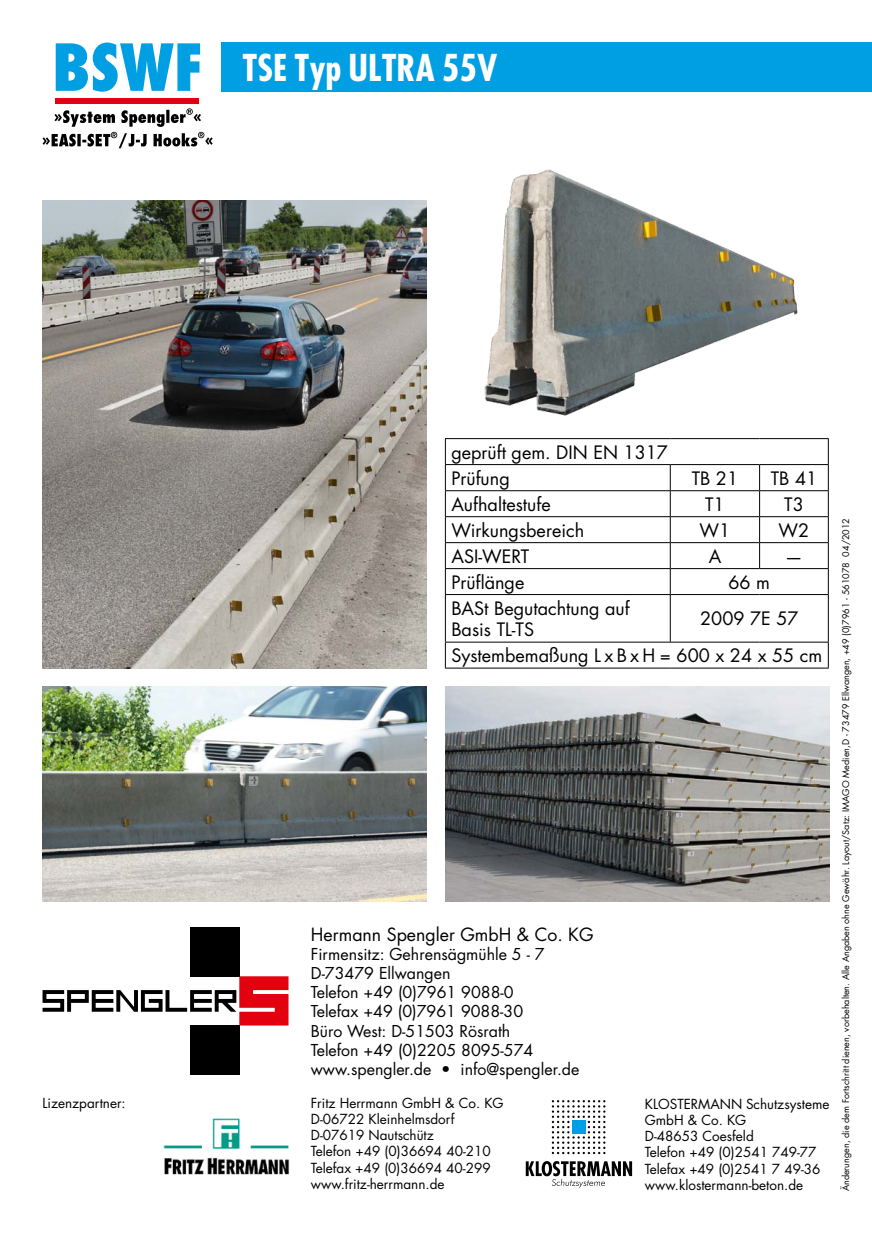
<style>
.page{position:relative;width:872px;height:1234px;background:#fff}
.page>*{position:absolute;margin:0;border:0;box-sizing:border-box;transform-origin:0 0}
.t1{font:700 condensed 36px "Futura";color:#fff}
.t2{font:18px/26.1px "Futura";color:#000}
.t3{font:17.7px "Futura";color:#000}
.t4{font:15.9px/19.2px "Futura";color:#000}
.t5{font:13.5px/16.2px "Futura";color:#000}
.t6{font:9px "Futura";color:#000}
</style>
<div class="page">
<div style="left:221px;top:43px;width:651px;height:49px;background:#009ee3"></div>
<svg style="left:56px;top:43px;width:144px;height:49px"></svg>
<div style="left:56px;top:98px;width:143px;height:5px;background:#e3000f"></div>
<svg style="left:43px;top:108px;width:170px;height:40px"></svg>
<div style="left:190px;top:926px;width:49px;height:50px;background:#000"></div>
<div style="left:190px;top:1025px;width:49px;height:49px;background:#000"></div>
<svg style="left:43px;top:976px;width:245px;height:49px"></svg>
<img style="left:163px;top:1118px;width:127px;height:56px">
<svg style="left:552px;top:1100px;width:53px;height:53px"></svg>
<svg style="left:526px;top:1161px;width:106px;height:26px"></svg>
<img style="left:445px;top:686px;width:384px;height:214px">
<img style="left:484px;top:169px;width:314px;height:247px">
<img style="left:43px;top:686px;width:384px;height:214px">
<hr style="left:445px;top:438px;width:225px;height:1px;background:#000">
<hr style="left:670px;top:438px;width:89px;height:1px;background:#000">
<hr style="left:759px;top:438px;width:69px;height:1px;background:#000">
<hr style="left:445px;top:464px;width:225px;height:1px;background:#000">
<hr style="left:670px;top:464px;width:89px;height:1px;background:#000">
<hr style="left:759px;top:464px;width:69px;height:1px;background:#000">
<hr style="left:445px;top:542px;width:225px;height:1px;background:#000">
<hr style="left:670px;top:542px;width:89px;height:1px;background:#000">
<hr style="left:759px;top:542px;width:69px;height:1px;background:#000">
<hr style="left:445px;top:516px;width:225px;height:1px;background:#000">
<hr style="left:670px;top:516px;width:89px;height:1px;background:#000">
<hr style="left:759px;top:516px;width:69px;height:1px;background:#000">
<hr style="left:445px;top:490px;width:225px;height:1px;background:#000">
<hr style="left:670px;top:490px;width:89px;height:1px;background:#000">
<hr style="left:759px;top:490px;width:69px;height:1px;background:#000">
<svg style="left:759px;top:465px;width:1px;height:103px"></svg>
<svg style="left:670px;top:465px;width:1px;height:129px"></svg>
<hr style="left:445px;top:594px;width:1px;height:47px;background:#000">
<hr style="left:670px;top:594px;width:1px;height:47px;background:#000">
<hr style="left:828px;top:594px;width:1px;height:47px;background:#000">
<hr style="left:445px;top:641px;width:225px;height:1px;background:#000">
<svg style="left:445px;top:642px;width:1px;height:25px"></svg>
<hr style="left:670px;top:641px;width:89px;height:1px;background:#000">
<hr style="left:759px;top:641px;width:69px;height:1px;background:#000">
<svg style="left:828px;top:642px;width:1px;height:25px"></svg>
<hr style="left:445px;top:667px;width:225px;height:1px;background:#000">
<hr style="left:670px;top:667px;width:89px;height:1px;background:#000">
<hr style="left:759px;top:667px;width:69px;height:1px;background:#000">
<hr style="left:445px;top:568px;width:225px;height:1px;background:#000">
<svg style="left:445px;top:439px;width:1px;height:155px"></svg>
<hr style="left:670px;top:568px;width:89px;height:1px;background:#000">
<hr style="left:759px;top:568px;width:69px;height:1px;background:#000">
<svg style="left:828px;top:439px;width:1px;height:155px"></svg>
<hr style="left:445px;top:594px;width:225px;height:1px;background:#000">
<hr style="left:670px;top:594px;width:89px;height:1px;background:#000">
<hr style="left:759px;top:594px;width:69px;height:1px;background:#000">
<img style="left:43px;top:200px;width:384px;height:468px">
<h1 class="t1" style="left:242px;top:44px;width:257px">TSE Typ ULTRA 55V</h1>
<p class="t5" style="left:43px;top:1094px;width:85px">Lizenzpartner:</p>
<h2 class="t2" style="left:451px;top:439px;width:218px">geprüft gem. DIN EN 1317<br>Prüfung</h2>
<h2 class="t2" style="left:691px;top:465px;width:48px">TB 21</h2>
<h2 class="t2" style="left:770px;top:465px;width:48px">TB 41</h2>
<h2 class="t2" style="left:451px;top:491px;width:101px">Aufhaltestufe</h2>
<h2 class="t2" style="left:705px;top:491px;width:21px">T1</h2>
<h2 class="t2" style="left:784px;top:491px;width:21px">T3</h2>
<h2 class="t2" style="left:451px;top:517px;width:134px">Wirkungsbereich</h2>
<h2 class="t2" style="left:699px;top:517px;width:32px">W1</h2>
<h2 class="t2" style="left:778px;top:517px;width:32px">W2</h2>
<h2 class="t2" style="left:451px;top:543px;width:79px">ASI-WERT</h2>
<h2 class="t2" style="left:708px;top:543px;width:14px">A</h2>
<h2 class="t2" style="left:785px;top:543px;width:19px">—</h2>
<h2 class="t2" style="left:451px;top:569px;width:74px">Prüflänge</h2>
<h2 class="t2" style="left:728px;top:569px;width:43px">66 m</h2>
<h2 class="t2" style="left:451px;top:597px;width:180px;line-height:21.6px">BASt Begutachtung auf<br>Basis TL-TS</h2>
<h2 class="t2" style="left:451px;top:600px;width:372px;line-height:36.8px;text-indent:249px">2009 7E 57<br>Systembemaßung L x B x H = 600 x 24 x 55 cm</h2>
<h3 class="t3" style="left:311px;top:922px;width:284px">Hermann Spengler GmbH &amp; Co. KG</h3>
<p class="t4" style="left:311px;top:944px;width:270px">Firmensitz: Gehrensägmühle 5 - 7<br>D-73479 Ellwangen<br>Telefon +49 (0)7961 9088-0<br>Telefax +49 (0)7961 9088-30<br>Büro West: D-51503 Rösrath<br>Telefon +49 (0)2205 8095-574 www.spengler.de • info@spengler.de</p>
<p class="t5" style="left:311px;top:1094px;width:194px">Fritz Herrmann GmbH &amp; Co. KG<br>D-06722 Kleinhelmsdorf<br>D-07619 Nautschütz<br>Telefon +49 (0)36694 40-210<br>Telefax +49 (0)36694 40-299 www.fritz-herrmann.de</p>
<p class="t5" style="left:645px;top:1095px;width:186px">KLOSTERMANN Schutzsysteme<br>GmbH &amp; Co. KG<br>D-48653 Coesfeld<br>Telefon +49 (0)2541 749-77<br>Telefax +49 (0)2541 7 49-36 www.klostermann-beton.de</p>
<p class="t6" style="left:840px;top:1191px;width:674px;rotate:-90deg">Änderungen, die dem Fortschritt dienen, vorbehalten. Alle Angaben ohne Gewähr. Layout/Satz: IMAGO Medien,D - 73479 Ellwangen, +49 (0)7961 - 561078 04/2012</p>
</div>
